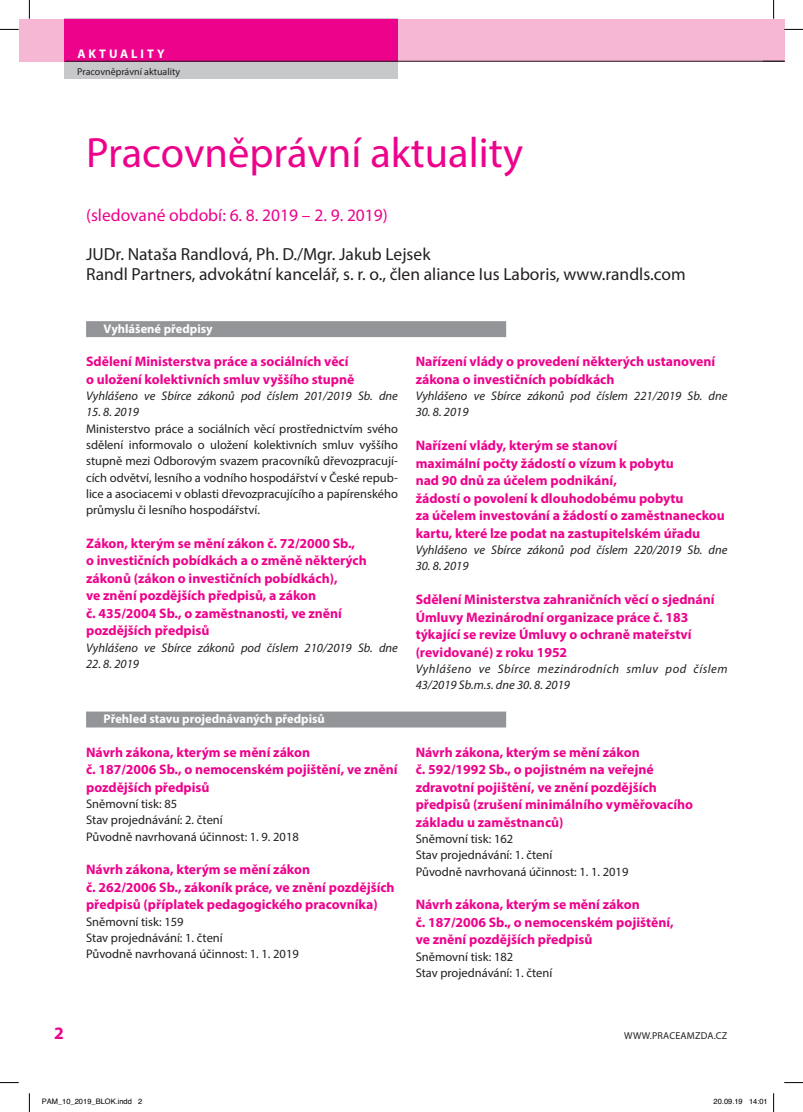
<style>
.page{position:relative;width:803px;height:1112px;background:#fff}
.page>*{position:absolute;margin:0;border:0;box-sizing:border-box;transform-origin:0 0}
.t1{font:42.5px "Myriad Pro";color:#ed028c}
.t2{font:17.5px/20px "Myriad Pro";color:#231f20}
.t3{font:17.5px "Myriad Pro";color:#ed028c}
.t4{font:700 17.5px "Myriad Pro";color:#ed028c}
.t5{font:700 13.75px/17.5px "Myriad Pro";color:#ed028c}
.t6{font:12.5px/16.2px "Myriad Pro";color:#231f20}
.t7{font:italic 12.5px "Myriad Pro";color:#231f20}
.t8{font:italic 12.5px/16.2px "Myriad Pro";letter-spacing:.04em;color:#231f20}
.t9{font:700 12.5px "Myriad Pro";color:#fff}
.t10{font:700 12.5px "Myriad Pro";letter-spacing:.235em;color:#fff}
.t11{font:10px "Myriad Pro";color:#231f20}
.t12{font:10px "Myriad Pro";letter-spacing:.02em;color:#231f20}
.t13{font:7.5px "Helvetica";color:#000}
</style>
<div class="page">
<div style="left:773px;top:19px;width:11px;height:42px;background:#f6b7d4"></div>
<div style="left:19px;top:19px;width:754px;height:42px;background:#f6b7d4"></div>
<div style="left:65px;top:19px;width:333px;height:60px;background:#c7c8ca"></div>
<div style="left:65px;top:19px;width:333px;height:42px;background:#ed028c"></div>
<hr style="left:65px;top:61px;width:719px;height:1px;background:#231f20">
<div style="left:86px;top:321px;width:420px;height:16px;background:#939598"></div>
<div style="left:86px;top:711px;width:420px;height:16px;background:#939598"></div>
<svg style="left:0;top:29px;width:19px;height:1px"></svg>
<svg style="left:784px;top:29px;width:19px;height:1px"></svg>
<svg style="left:0;top:1082px;width:19px;height:1px"></svg>
<svg style="left:784px;top:1082px;width:19px;height:1px"></svg>
<svg style="left:29px;top:0;width:1px;height:19px"></svg>
<svg style="left:29px;top:1093px;width:1px;height:18px"></svg>
<svg style="left:773px;top:0;width:1px;height:19px"></svg>
<svg style="left:773px;top:1093px;width:1px;height:18px"></svg>
<p class="t10" style="left:77px;top:45px;width:89px">aktuality</p>
<p class="t11" style="left:77px;top:66px;width:104px">Pracovněprávní aktuality</p>
<h1 class="t1" style="left:86px;top:127px;width:439px">Pracovněprávní aktuality</h1>
<p class="t3" style="left:86px;top:204px;width:303px">(sledované období: 6. 8. 2019 – 2. 9. 2019)</p>
<p class="t2" style="left:86px;top:244px;width:601px">JUDr. Nataša Randlová, Ph. D./Mgr. Jakub Lejsek<br>Randl Partners, advokátní kancelář, s. r. o., člen aliance Ius Laboris, www.randls.com</p>
<p class="t9" style="left:104px;top:320px;width:111px">Vyhlášené předpisy</p>
<p class="t5" style="left:86px;top:352px;width:270px">Sdělení Ministerstva práce a sociálních věcí o uložení kolektivních smluv vyššího stupně</p>
<p class="t7" style="left:86px;top:388px;width:313px">Vyhlášeno ve Sbírce zákonů pod číslem 201/2019 Sb. dne</p>
<p class="t7" style="left:86px;top:404px;width:54px">15. 8. 2019</p>
<p class="t6" style="left:86px;top:420px;width:313px;text-align:justify">Ministerstvo práce a sociálních věcí prostřednictvím svého sdělení informovalo o uložení kolektivních smluv vyššího stupně mezi Odborovým svazem pracovníků dřevozpracují&shy;cích odvětví, lesního a vodního hospodářství v České repub&shy;lice a asociacemi v oblasti dřevozpracujícího a papírenského průmyslu či lesního hospodářství.</p>
<p class="t5" style="left:86px;top:534px;width:282px">Zákon, kterým se mění zákon č. 72/2000 Sb.,<br>o investičních pobídkách a o změně některých zákonů (zákon o investičních pobídkách),<br>ve znění pozdějších předpisů, a zákon<br>č. 435/2004 Sb., o zaměstnanosti, ve znění pozdějších předpisů</p>
<p class="t7" style="left:86px;top:639px;width:313px">Vyhlášeno ve Sbírce zákonů pod číslem 210/2019 Sb. dne</p>
<p class="t7" style="left:86px;top:655px;width:54px">22. 8. 2019</p>
<p class="t9" style="left:104px;top:710px;width:223px">Přehled stavu projednávaných předpisů</p>
<p class="t5" style="left:86px;top:742px;width:313px">Návrh zákona, kterým se mění zákon<br>č. 187/2006 Sb., o nemocenském pojištění, ve znění pozdějších předpisů</p>
<p class="t6" style="left:86px;top:795px;width:214px">Sněmovní tisk: 85<br>Stav projednávání: 2. čtení<br>Původně navrhovaná účinnost: 1. 9. 2018</p>
<p class="t5" style="left:86px;top:860px;width:310px">Návrh zákona, kterým se mění zákon<br>č. 262/2006 Sb., zákoník práce, ve znění pozdějších předpisů (příplatek pedagogického pracovníka)</p>
<p class="t6" style="left:86px;top:912px;width:214px">Sněmovní tisk: 159<br>Stav projednávání: 1. čtení<br>Původně navrhovaná účinnost: 1. 1. 2019</p>
<p class="t5" style="left:416px;top:352px;width:301px">Nařízení vlády o provedení některých ustanovení zákona o investičních pobídkách</p>
<p class="t7" style="left:416px;top:388px;width:313px">Vyhlášeno ve Sbírce zákonů pod číslem 221/2019 Sb. dne</p>
<p class="t7" style="left:416px;top:404px;width:54px">30. 8. 2019</p>
<p class="t5" style="left:416px;top:436px;width:311px">Nařízení vlády, kterým se stanoví<br>maximální počty žádostí o vízum k pobytu<br>nad 90 dnů za účelem podnikání,<br>žádostí o povolení k dlouhodobému pobytu<br>za účelem investování a žádostí o zaměstnaneckou kartu, které lze podat na zastupitelském úřadu</p>
<p class="t7" style="left:416px;top:542px;width:313px">Vyhlášeno ve Sbírce zákonů pod číslem 220/2019 Sb. dne</p>
<p class="t7" style="left:416px;top:558px;width:54px">30. 8. 2019</p>
<p class="t5" style="left:416px;top:590px;width:301px">Sdělení Ministerstva zahraničních věcí o sjednání Úmluvy Mezinárodní organizace práce č. 183 týkající se revize Úmluvy o ochraně mateřství (revidované) z roku 1952</p>
<p class="t8" style="left:416px;top:660px;width:313px">Vyhlášeno ve Sbírce mezinárodních smluv pod číslem<br>43/2019 Sb.m.s. dne 30. 8. 2019</p>
<p class="t5" style="left:416px;top:742px;width:279px">Návrh zákona, kterým se mění zákon<br>č. 592/1992 Sb., o pojistném na veřejné zdravotní pojištění, ve znění pozdějších předpisů (zrušení minimálního vyměřovacího základu u zaměstnanců)</p>
<p class="t6" style="left:416px;top:830px;width:214px">Sněmovní tisk: 162<br>Stav projednávání: 1. čtení<br>Původně navrhovaná účinnost: 1. 1. 2019</p>
<p class="t5" style="left:416px;top:895px;width:260px">Návrh zákona, kterým se mění zákon<br>č. 187/2006 Sb., o nemocenském pojištění, ve znění pozdějších předpisů</p>
<p class="t6" style="left:416px;top:947px;width:138px">Sněmovní tisk: 182<br>Stav projednávání: 1. čtení</p>
<p class="t4" style="left:54px;top:1021px;width:11px">2</p>
<p class="t12" style="left:624px;top:1029px;width:105px">WWW.PRACEAMZDA.CZ</p>
<p class="t13" style="left:42px;top:1095px;width:102px">PAM_10_2019_BLOK.indd 2</p>
<p class="t13" style="left:713px;top:1095px;width:56px">20.09.19 14:01</p>
</div>
